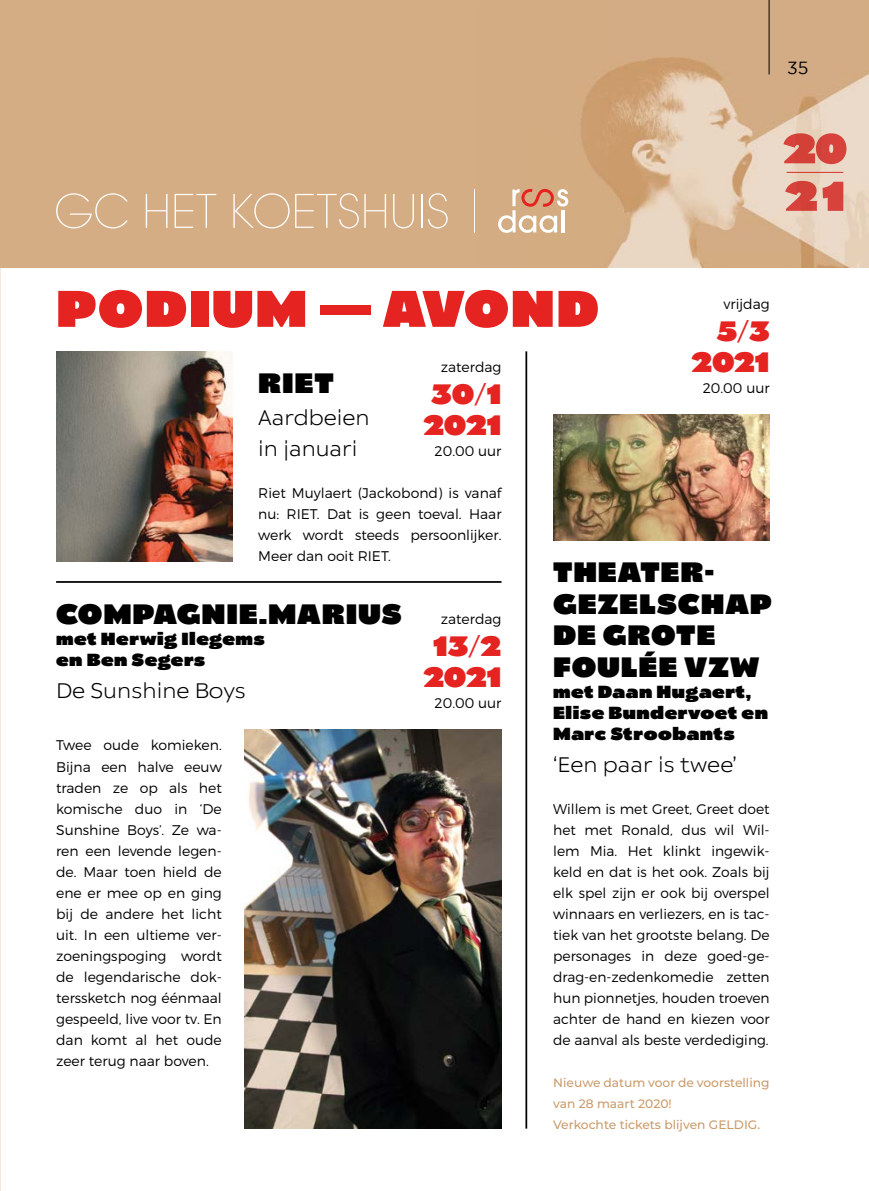
<style>
.page{position:relative;width:869px;height:1191px;background:#fff}
.page>*{position:absolute;margin:0;border:0;box-sizing:border-box;transform-origin:0 0}
.t1{font:900 51.27px "Catalpa";letter-spacing:.03em;color:#e52321}
.t2{font:900 28px/31.5px "Catalpa";letter-spacing:.03em;color:#000}
.t3{font:900 28px/31.5px "Catalpa";letter-spacing:-.025em;color:#e52321}
.t4{font:300 21px/31.5px "Catalpa";color:#000}
.t5{font:900 17.5px/21px "Catalpa";letter-spacing:.03em;color:#000}
.t6{font:17.5px "Gotham";color:#000}
.t7{font:300 14px/21px "Montserrat";color:#000;text-align:justify}
.t8{font:500 12.25px/21px "Montserrat";color:#cb9c6c}
.s1{font-weight:300}
</style>
<div class="page">
<img style="left:553px;top:414px;width:216px;height:126px">
<div style="left:0;top:0;width:868px;height:267px;background:#d5ad84"></div>
<img style="left:568px;top:1px;width:300px;height:266px">
<svg style="left:498px;top:189px;width:70px;height:44px"></svg>
<hr style="left:561px;top:210px;width:3px;height:22px;background:#fff">
<svg style="left:56px;top:193px;width:72px;height:35px"></svg>
<svg style="left:146px;top:194px;width:21px;height:34px"></svg>
<svg style="left:174px;top:194px;width:42px;height:34px"></svg>
<svg style="left:233px;top:193px;width:56px;height:35px"></svg>
<svg style="left:295px;top:193px;width:63px;height:35px"></svg>
<svg style="left:364px;top:194px;width:22px;height:34px"></svg>
<svg style="left:393px;top:194px;width:21px;height:34px"></svg>
<hr style="left:421px;top:194px;width:1px;height:34px;background:#fff">
<svg style="left:428px;top:193px;width:19px;height:35px"></svg>
<hr style="left:474px;top:189px;width:1px;height:44px;background:#fff">
<svg style="left:784px;top:181px;width:58px;height:30px;background:#dc7369"></svg>
<svg style="left:783px;top:133px;width:63px;height:31px;background:#d9685e"></svg>
<hr style="left:786px;top:172px;width:56px;height:1px;background:#e52321">
<img style="left:56px;top:351px;width:176px;height:210px">
<img style="left:244px;top:729px;width:257px;height:399px">
<hr style="left:56px;top:581px;width:445px;height:2px;background:#000">
<hr style="left:525px;top:351px;width:2px;height:777px;background:#000">
<hr style="left:768px;top:0;width:1px;height:74px;background:#000">
<p class="t6" style="left:786px;top:59px;width:23px">35</p>
<h1 class="t1" style="left:56px;top:276px;width:544px">PODIUM — AVOND</h1>
<h2 class="t2" style="left:258px;top:368px;width:77px">RIET</h2>
<h3 class="t4" style="left:258px;top:402px;width:113px">Aardbeien in januari</h3>
<p class="t7" style="left:441px;top:357px;width:62px">zaterdag</p>
<h2 class="t3" style="left:423px;top:379px;width:80px">30<span class="s1">/</span>1<br>2021</h2>
<p class="t7" style="left:434px;top:441px;width:68px">20.00 uur</p>
<p class="t7" style="left:723px;top:294px;width:48px">vrijdag</p>
<h2 class="t3" style="left:690px;top:316px;width:80px;text-align:right">5<span class="s1">/</span>3<br>2021</h2>
<p class="t7" style="left:702px;top:378px;width:68px">20.00 uur</p>
<p class="t7" style="left:258px;top:483px;width:245px">Riet Muylaert (Jackobond) is vanaf nu: RIET. Dat is geen toeval. Haar werk wordt steeds persoonlijker.<br>Meer dan ooit RIET.</p>
<h2 class="t2" style="left:56px;top:599px;width:347px">COMPAGNIE.MARIUS</h2>
<p class="t5" style="left:56px;top:629px;width:210px">met Herwig Ilegems en Ben Segers</p>
<h3 class="t4" style="left:56px;top:675px;width:191px">De Sunshine Boys</h3>
<p class="t7" style="left:56px;top:735px;width:167px">Twee oude komieken.<br>Bijna een halve eeuw traden ze op als het komische duo in ‘De Sunshine Boys’. Ze wa&shy;ren een levende legen&shy;de. Maar toen hield de ene er mee op en ging bij de andere het licht uit. In een ultieme ver&shy;zoeningspoging wordt de legendarische dok&shy;terssketch nog éénmaal gespeeld, live voor tv. En dan komt al het oude zeer terug naar boven.</p>
<p class="t7" style="left:441px;top:609px;width:62px">zaterdag</p>
<h2 class="t3" style="left:423px;top:631px;width:80px;text-align:center">13<span class="s1">/</span>2<br>2021</h2>
<p class="t7" style="left:434px;top:693px;width:68px">20.00 uur</p>
<h2 class="t2" style="left:553px;top:557px;width:220px">THEATER-<br>GEZELSCHAP<br>DE GROTE<br>FOULÉE VZW</h2>
<p class="t5" style="left:553px;top:681px;width:216px">met Daan Hugaert,<br>Elise Bundervoet en<br>Marc Stroobants</p>
<h3 class="t4" style="left:553px;top:748px;width:185px">‘Een paar is twee’</h3>
<p class="t7" style="left:553px;top:798px;width:218px">Willem is met Greet, Greet doet het met Ronald, dus wil Wil&shy;lem Mia. Het klinkt ingewik&shy;keld en dat is het ook. Zoals bij elk spel zijn er ook bij overspel winnaars en verliezers, en is tac&shy;tiek van het grootste belang. De personages in deze goed-ge&shy;drag-en-zedenkomedie zetten hun pionnetjes, houden troeven achter de hand en kiezen voor de aanval als beste verdediging.</p>
<p class="t8" style="left:553px;top:1071px;width:218px">Nieuwe datum voor de voorstelling van 28 maart 2020!<br>Verkochte tickets blijven GELDIG.</p>
</div>
